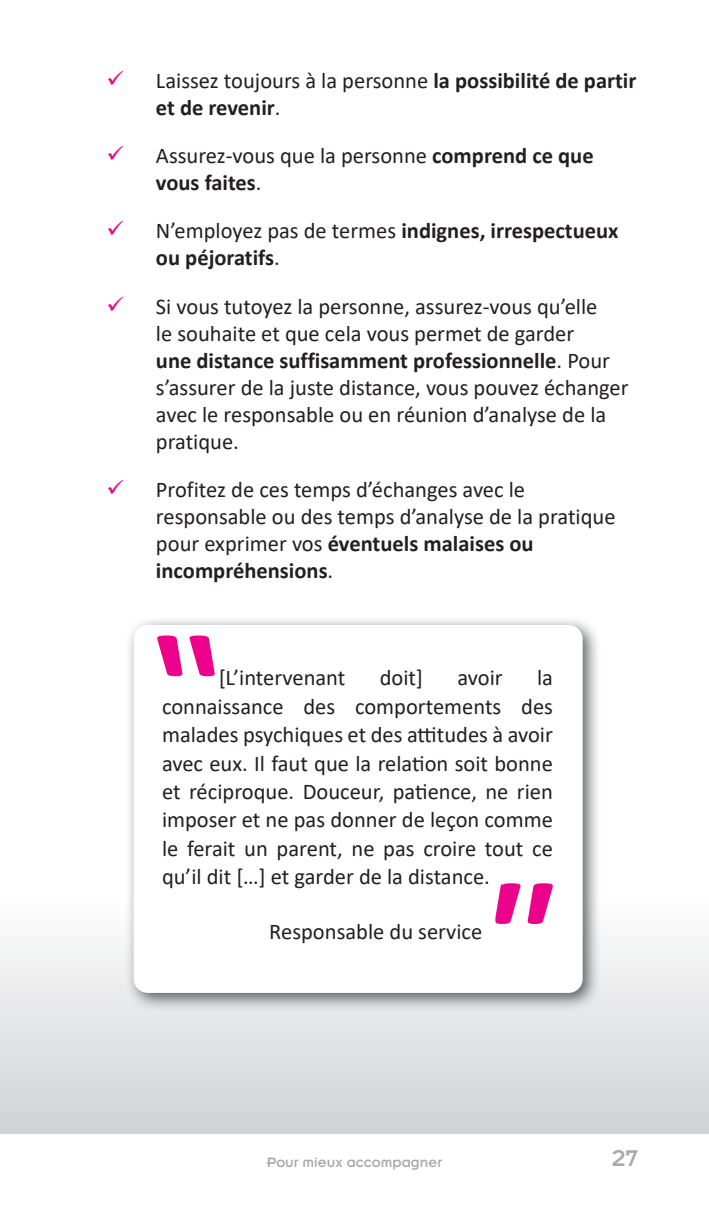
<style>
.page{position:relative;width:709px;height:1205px;background:#fff}
.page>*{position:absolute;margin:0;border:0;box-sizing:border-box;transform-origin:0 0}
.t1{font:25px "Insignia LT Std";color:#a8a9ad}
.t2{font:22.5px/27px "Calibri";color:#231f20}
.t3{font:700 22.5px/27px "Calibri";color:#231f20}
.t4{font:15px "Insignia LT Std";color:#a8a9ad}
.s1{font-weight:400}
.s2{font-weight:700}
</style>
<div class="page">
<svg style="left:0;top:935px;width:709px;height:199px"></svg>
<img style="left:125px;top:620px;width:475px;height:391px">
<div style="left:134px;top:625px;width:448px;height:368px;background:#fff;border-radius:14px"></div>
<svg style="left:157px;top:635px;width:58px;height:41px"></svg>
<svg style="left:495px;top:883px;width:58px;height:41px"></svg>
<p class="t3" style="left:156px;top:66px;width:482px"><span class="s1">Laissez toujours à la personne</span> la possibilité de partir et de revenir<span class="s1">.</span></p>
<p class="t2" style="left:156px;top:141px;width:439px">Assurez-vous que la personne <span class="s2">comprend ce que vous faites</span>.</p>
<p class="t3" style="left:156px;top:217px;width:464px"><span class="s1">N’employez pas de termes</span> indignes, irrespectueux ou péjoratifs<span class="s1">.</span></p>
<p class="t2" style="left:156px;top:292px;width:474px">Si vous tutoyez la personne, assurez-vous qu’elle<br>le souhaite et que cela vous permet de garder<br><span class="s2">une distance suffisamment professionnelle</span>. Pour s’assurer de la juste distance, vous pouvez échanger avec le responsable ou en réunion d’analyse de la pratique.</p>
<p class="t2" style="left:156px;top:475px;width:461px">Profitez de ces temps d’échanges avec le responsable ou des temps d’analyse de la pratique pour exprimer vos <span class="s2">éventuels malaises ou incompréhensions</span>.</p>
<p class="t2" style="left:219px;top:664px;width:128px">[L’intervenant</p>
<p class="t2" style="left:380px;top:664px;width:45px">doit]</p>
<p class="t2" style="left:457px;top:664px;width:47px">avoir</p>
<p class="t2" style="left:162px;top:663px;width:392px;line-height:28.2px;text-align:justify;text-indent:375px">la connaissance des comportements des malades psychiques et des attitudes à avoir avec eux. Il faut que la relation soit bonne et réciproque. Douceur, patience, ne rien imposer et ne pas donner de leçon comme le ferait un parent, ne pas croire tout ce qu’il dit […] et garder de la distance.</p>
<p class="t2" style="left:269px;top:918px;width:214px">Responsable du service</p>
<p class="t4" style="left:267px;top:1155px;width:177px">Pour mieux accompagner</p>
<p class="t1" style="left:611px;top:1145px;width:28px">27</p>
</div>
